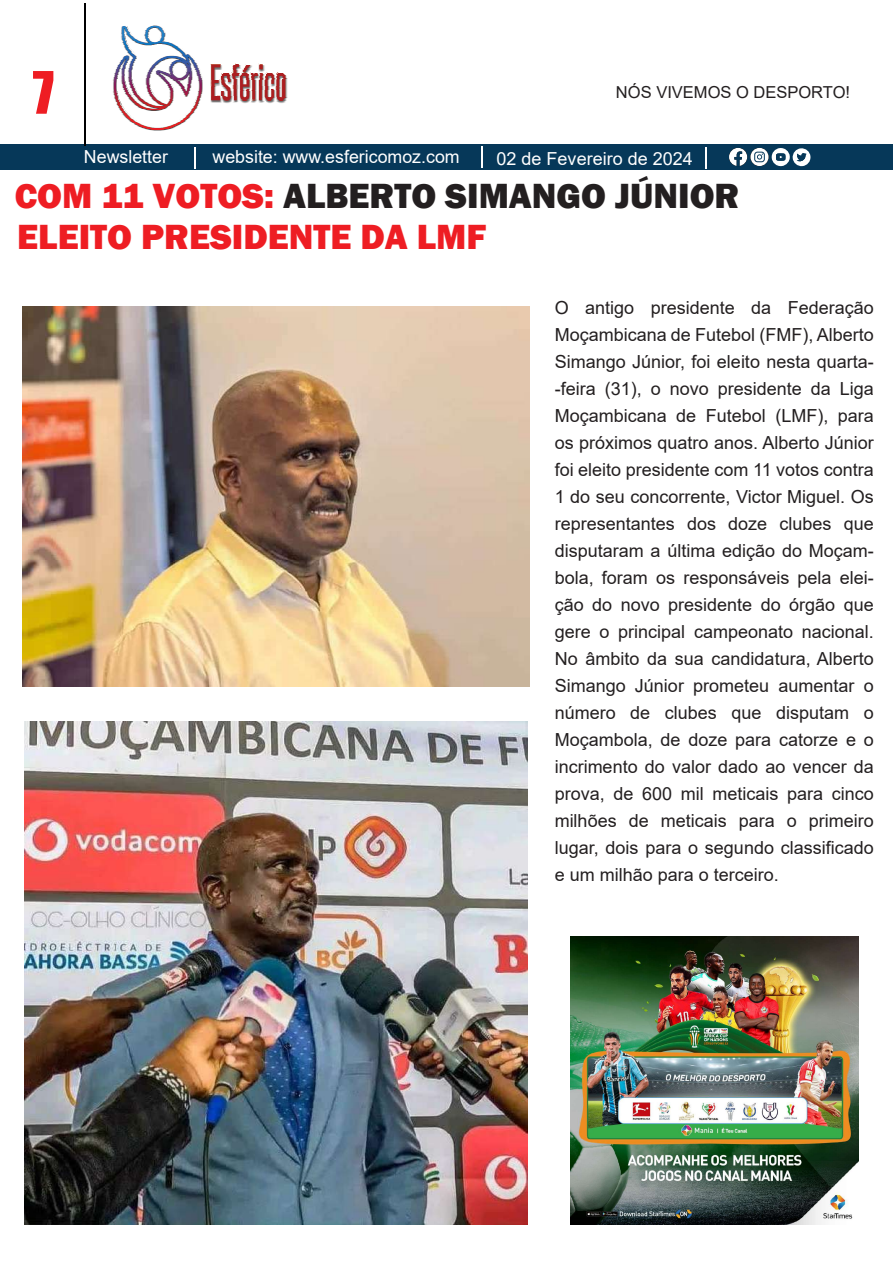
<style>
.page{position:relative;width:893px;height:1263px;background:#fff}
.page>*{position:absolute;margin:0;border:0;box-sizing:border-box;transform-origin:0 0}
.t1{font:54px "Impact";color:#ee1d23}
.t2{font:800 36px/41.4px "Franklin Gothic";color:#ee1d23}
.t3{font:18px/27px "Arial";color:#231f20;text-align:justify}
.t4{font:18px "Arial";color:#fff}
.t5{font:16.5px "Arial";color:#231f20}
.s1{color:#231f20}
</style>
<div class="page">
<div style="left:0;top:145px;width:893px;height:25px;background:#063859"></div>
<svg style="left:705px;top:147px;width:1px;height:22px"></svg>
<svg style="left:195px;top:147px;width:1px;height:22px"></svg>
<svg style="left:729px;top:148px;width:18px;height:18px"></svg>
<svg style="left:750px;top:148px;width:19px;height:18px"></svg>
<svg style="left:754px;top:152px;width:11px;height:10px"></svg>
<svg style="left:482px;top:146px;width:1px;height:22px"></svg>
<svg style="left:771px;top:148px;width:40px;height:19px"></svg>
<hr style="left:85px;top:4px;width:1px;height:142px;background:#000001">
<svg style="left:113px;top:25px;width:175px;height:106px"></svg>
<img style="left:23px;top:306px;width:507px;height:380px">
<img style="left:25px;top:721px;width:503px;height:503px">
<img style="left:570px;top:936px;width:288px;height:288px">
<h1 class="t1" style="left:33px;top:51px;width:23px">7</h1>
<p class="t5" style="left:616px;top:81px;width:236px">NÓS VIVEMOS O DESPORTO!</p>
<p class="t4" style="left:84px;top:144px;width:86px">Newsletter</p>
<p class="t4" style="left:213px;top:144px;width:249px">website: www.esfericomoz.com</p>
<p class="t4" style="left:497px;top:146px;width:198px">02 de Fevereiro de 2024</p>
<h2 class="t2" style="left:15px;top:175px;width:726px">COM 11 VOTOS: <span class="s1">ALBERTO SIMANGO JÚNIOR<br></span>ELEITO PRESIDENTE DA LMF</h2>
<p class="t3" style="left:555px;top:294px;width:321px">O antigo presidente da Federação Moçambicana de Futebol (FMF), Alberto Simango Júnior, foi eleito nesta quarta--feira (31), o novo presidente da Liga Moçambicana de Futebol (LMF), para os próximos quatro anos. Alberto Júnior foi eleito presidente com 11 votos contra 1 do seu concorrente, Victor Miguel. Os representantes dos doze clubes que disputaram a última edição do Moçam&shy;bola, foram os responsáveis pela elei&shy;ção do novo presidente do órgão que gere o principal campeonato nacional.<br>No âmbito da sua candidatura, Alberto Simango Júnior prometeu aumentar o número de clubes que disputam o Moçambola, de doze para catorze e o incrimento do valor dado ao vencer da prova, de 600 mil meticais para cinco milhões de meticais para o primeiro lugar, dois para o segundo classificado e um milhão para o terceiro.</p>
</div>
